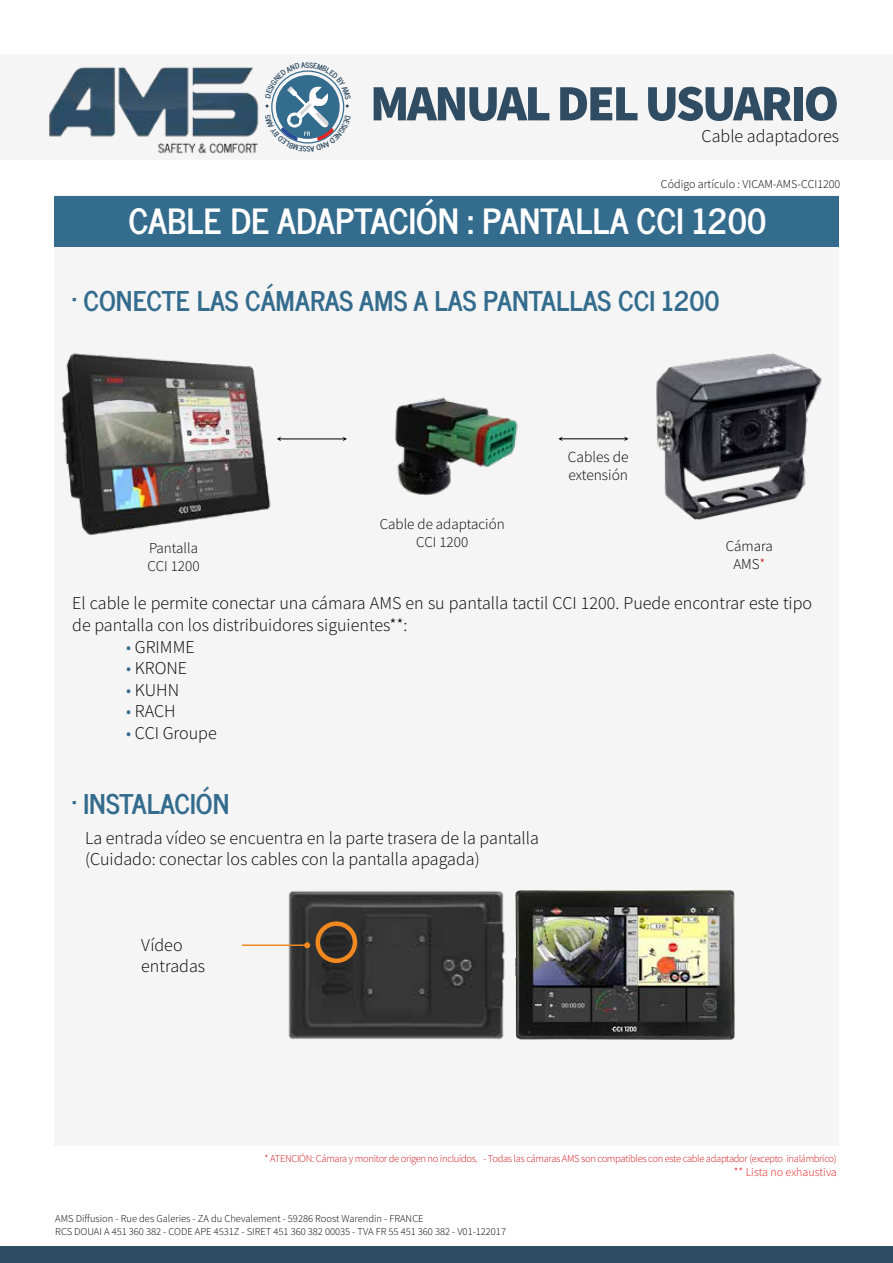
<style>
.page{position:relative;width:893px;height:1263px;background:#fff}
.page>*{position:absolute;margin:0;border:0;box-sizing:border-box;transform-origin:0 0}
.t1{font:900 51px "Mada";letter-spacing:-.05em;color:#2f4c63}
.t2{font:700 34.5px "News Cycle";color:#fff}
.t3{font:700 27px "News Cycle";color:#346c8d}
.t4{font:300 18px/21.6px "Mada";color:#000}
.t5{font:300 15.3px/18.5px "Mada";color:#000}
.t6{font:300 15px/18px "Mada";color:#000;text-align:center}
.t7{font:300 12px "Mada";color:#000}
.t8{font:300 12px "Mada";color:#e52321}
.t9{font:300 10.5px/12.6px "Mada";color:#000}
.t10{font:300 10.5px "Mada";letter-spacing:-.03em;color:#cd171a}
.s1{color:#cd171a}
.s2{color:#346c8d}
</style>
<div class="page">
<div style="left:0;top:54px;width:893px;height:106px;background:#f5f5f5"></div>
<img style="left:49px;top:67px;width:210px;height:87px">
<div style="left:0;top:1247px;width:893px;height:16px;background:#2f4c63"></div>
<div style="left:55px;top:196px;width:784px;height:950px;background:#f5f5f5"></div>
<div style="left:55px;top:196px;width:784px;height:50px;background:#346c8d"></div>
<img style="left:61px;top:353px;width:231px;height:182px">
<img style="left:656px;top:353px;width:166px;height:167px">
<hr style="left:279px;top:439px;width:65px;height:1px;background:#000">
<svg style="left:277px;top:437px;width:4px;height:4px"></svg>
<svg style="left:343px;top:437px;width:4px;height:4px"></svg>
<hr style="left:560px;top:438px;width:66px;height:1px;background:#000">
<svg style="left:558px;top:436px;width:5px;height:5px"></svg>
<svg style="left:624px;top:436px;width:4px;height:5px"></svg>
<img style="left:515px;top:890px;width:219px;height:149px">
<img style="left:288px;top:891px;width:217px;height:148px">
<div style="left:315px;top:921px;width:42px;height:42px;border:4px solid #f18820;border-radius:50%"></div>
<img style="left:395px;top:397px;width:123px;height:98px">
<svg style="left:304px;top:942px;width:7px;height:7px"></svg>
<hr style="left:242px;top:944px;width:66px;height:2px;background:#f18820">
<svg style="left:265px;top:70px;width:84px;height:74px"></svg>
<h1 class="t1" style="left:370px;top:74px;width:470px">MANUAL DEL USUARIO</h1>
<p class="t4" style="left:702px;top:126px;width:139px">Cable adaptadores</p>
<p class="t7" style="left:661px;top:178px;width:181px">Código artículo : VICAM-AMS-CCI1200</p>
<h2 class="t2" style="left:128px;top:190px;width:640px">CABLE DE ADAPTACIÓN : PANTALLA CCI 1200</h2>
<h3 class="t3" style="left:72px;top:278px;width:649px">· CONECTE LAS CÁMARAS AMS A LAS PANTALLAS CCI 1200</h3>
<p class="t6" style="left:148px;top:540px;width:53px;text-align:left">Pantalla<br>CCI 1200</p>
<p class="t6" style="left:380px;top:516px;width:126px">Cable de adaptación<br>CCI 1200</p>
<p class="t5" style="left:568px;top:448px;width:62px">Cables de extensión</p>
<p class="t6" style="left:726px;top:538px;width:49px">Cámara<br>AMS<span class="s1">*</span></p>
<p class="t4" style="left:72px;top:593px;width:741px">El cable le permite conectar una cámara AMS en su pantalla tactil CCI 1200. Puede encontrar este tipo de pantalla con los distribuidores siguientes**:</p>
<p class="t4" style="left:126px;top:637px;width:70px"><span class="s2">•</span> GRIMME</p>
<p class="t4" style="left:126px;top:658px;width:62px"><span class="s2">•</span> KRONE</p>
<p class="t4" style="left:126px;top:680px;width:54px"><span class="s2">•</span> KUHN</p>
<p class="t4" style="left:126px;top:701px;width:51px"><span class="s2">•</span> RACH</p>
<p class="t4" style="left:126px;top:723px;width:92px"><span class="s2">•</span> CCI Groupe</p>
<h3 class="t3" style="left:72px;top:780px;width:159px">· INSTALACIÓN</h3>
<p class="t4" style="left:85px;top:828px;width:455px">La entrada vídeo se encuentra en la parte trasera de la pantalla (Cuidado: conectar los cables con la pantalla apagada)</p>
<p class="t4" style="left:141px;top:935px;width:65px">Vídeo entradas</p>
<p class="t10" style="left:264px;top:1153px;width:574px">* ATENCIÓN: Cámara y monitor de origen no incluidos. - Todas las cámaras AMS son compatibles con este cable adaptador (excepto inalámbrico)</p>
<p class="t8" style="left:734px;top:1166px;width:105px">** Lista no exhaustiva</p>
<p class="t9" style="left:55px;top:1213px;width:452px">AMS Diffusion - Rue des Galeries - ZA du Chevalement - 59286 Roost Warendin - FRANCE<br>RCS DOUAI A 451 360 382 - CODE APE 4531Z - SIRET 451 360 382 00035 - TVA FR 55 451 360 382 - V01-122017</p>
</div>
